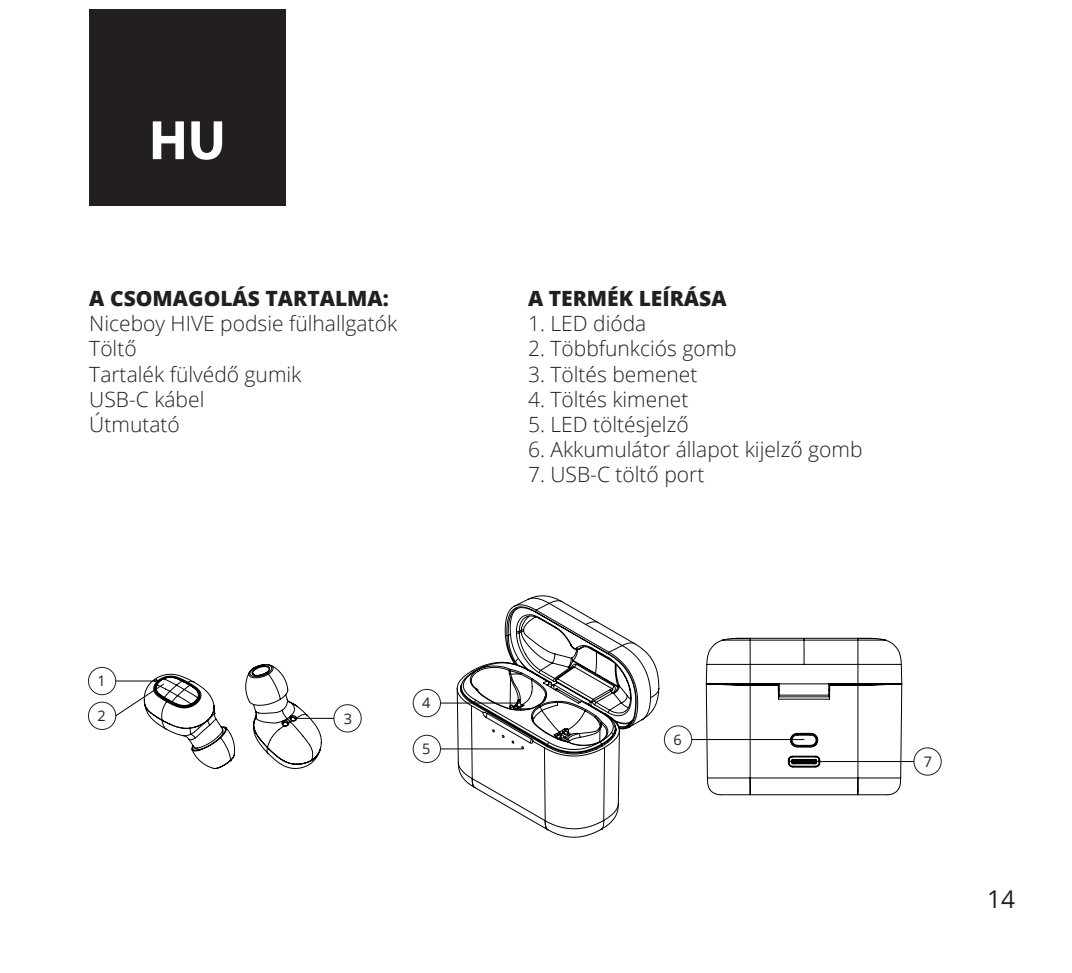
<style>
.page{position:relative;width:1072px;height:973px;background:#fff}
.page>*{position:absolute;margin:0;border:0;box-sizing:border-box;transform-origin:0 0}
.t1{font:700 56px "Myriad Pro";color:#fff}
.t2{font:24.5px "Open Sans";color:#231f20}
.t3{font:300 21px "Open Sans";color:#231f20}
.t4{font:800 21px "Open Sans";color:#231f20}
.t5{font:14.35px "Open Sans";color:#231f20}
</style>
<div class="page">
<div style="left:89px;top:9px;width:196px;height:196px;background:#231f20"></div>
<svg style="left:245px;top:664px;width:77px;height:105px"></svg>
<hr style="left:294px;top:717px;width:40px;height:1px;background:#030303">
<div style="left:333px;top:704px;width:28px;height:28px;border:1px solid #231f20;border-radius:50%"></div>
<div style="left:88px;top:666px;width:28px;height:29px;border:1px solid #231f20;border-radius:50%"></div>
<svg style="left:114px;top:673px;width:121px;height:96px"></svg>
<div style="left:88px;top:701px;width:28px;height:28px;border:1px solid #231f20;border-radius:50%"></div>
<svg style="left:456px;top:597px;width:203px;height:234px"></svg>
<hr style="left:440px;top:748px;width:82px;height:1px;background:#030303">
<div style="left:413px;top:734px;width:28px;height:28px;border:1px solid #231f20;border-radius:50%"></div>
<hr style="left:440px;top:702px;width:79px;height:1px;background:#030303">
<div style="left:413px;top:688px;width:28px;height:29px;border:1px solid #231f20;border-radius:50%"></div>
<svg style="left:705px;top:637px;width:197px;height:158px"></svg>
<hr style="left:691px;top:738px;width:113px;height:2px;background:#030303">
<div style="left:664px;top:725px;width:28px;height:28px;border:1px solid #231f20;border-radius:50%"></div>
<hr style="left:804px;top:760px;width:110px;height:2px;background:#030303">
<div style="left:913px;top:747px;width:28px;height:28px;border:1px solid #231f20;border-radius:50%"></div>
<p class="t1" style="left:149px;top:109px;width:78px">HU</p>
<p class="t4" style="left:89px;top:282px;width:301px">A CSOMAGOLÁS TARTALMA:</p>
<p class="t3" style="left:89px;top:309px;width:309px">Niceboy HIVE podsie fülhallgatók</p>
<p class="t3" style="left:89px;top:334px;width:49px">Töltő</p>
<p class="t3" style="left:89px;top:359px;width:214px">Tartalék fülvédő gumik</p>
<p class="t3" style="left:89px;top:385px;width:117px">USB-C kábel</p>
<p class="t3" style="left:89px;top:410px;width:92px">Útmutató</p>
<p class="t5" style="left:98px;top:671px;width:10px">1</p>
<p class="t5" style="left:98px;top:705px;width:10px">2</p>
<p class="t5" style="left:344px;top:708px;width:10px">3</p>
<p class="t5" style="left:422px;top:693px;width:10px">4</p>
<p class="t5" style="left:422px;top:738px;width:10px">5</p>
<p class="t4" style="left:528px;top:282px;width:200px">A TERMÉK LEÍRÁSA</p>
<p class="t3" style="left:528px;top:309px;width:120px">1. LED dióda</p>
<p class="t3" style="left:528px;top:334px;width:210px">2. Többfunkciós gomb</p>
<p class="t3" style="left:528px;top:359px;width:171px">3. Töltés bemenet</p>
<p class="t3" style="left:528px;top:385px;width:162px">4. Töltés kimenet</p>
<p class="t3" style="left:528px;top:410px;width:162px">5. LED töltésjelző</p>
<p class="t3" style="left:528px;top:435px;width:336px">6. Akkumulátor állapot kijelző gomb</p>
<p class="t3" style="left:528px;top:460px;width:178px">7. USB-C töltő port</p>
<p class="t5" style="left:673px;top:729px;width:10px">6</p>
<p class="t5" style="left:923px;top:751px;width:10px">7</p>
<p class="t2" style="left:987px;top:882px;width:30px">14</p>
</div>
